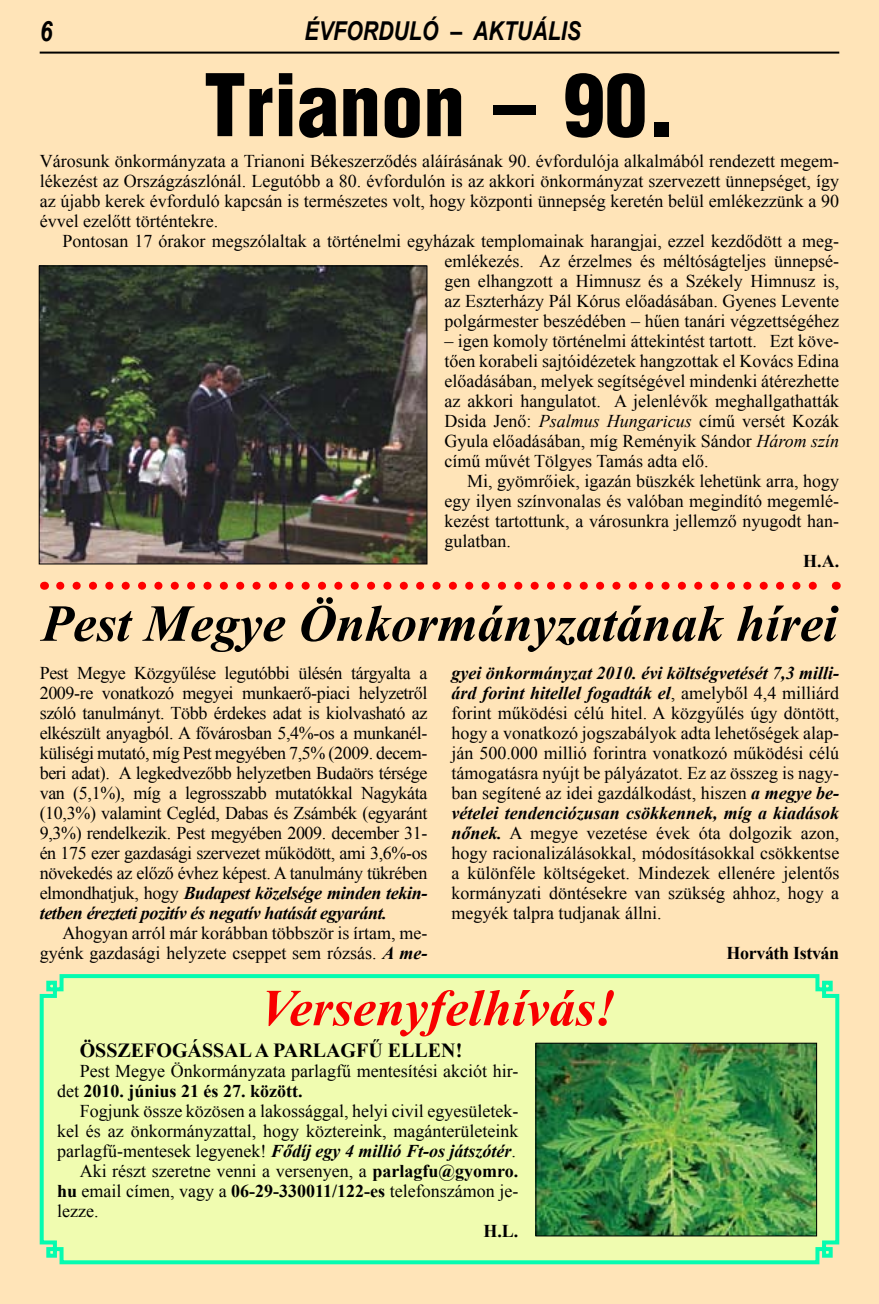
<style>
.page{position:relative;width:879px;height:1304px;background:#ffe4b8}
.page>*{position:absolute;margin:0;border:0;box-sizing:border-box;transform-origin:0 0}
.t1{font:900 84px "Switzerland Cond";color:#000}
.t2{font:italic 700 52px "Times New Roman";color:#000}
.t3{font:italic 700 52px "Times New Roman";color:#f80000}
.t4{font:italic 700 28px "Arial Narrow";color:#000}
.t5{font:italic 700 26px "Arial Narrow";color:#000}
.t6{font:700 20px "Times New Roman";color:#000}
.t7{font:18px/20px "Times New Roman";color:#000;text-align:justify}
.t8{font:italic 700 18px "Times New Roman";color:#000}
.t9{font:700 18px "Times New Roman";letter-spacing:-.02em;color:#000}
.s1{font-style:italic}
.s2{font-weight:700;font-style:italic}
.s3{font-weight:700}
.s4{font-weight:400;font-style:normal}
</style>
<div class="page">
<hr style="left:40px;top:52px;width:799px;height:2px;background:#000">
<img style="left:41px;top:267px;width:384px;height:295px">
<div style="left:39px;top:265px;width:388px;height:299px;border:1px solid #000"></div>
<svg style="left:60px;top:582px;width:757px;height:8px"></svg>
<svg style="left:39px;top:974px;width:801px;height:291px;background:#e3fbaf"></svg>
<img style="left:537px;top:1045px;width:278px;height:189px">
<div style="left:535px;top:1043px;width:282px;height:193px;border:1px solid #000"></div>
<h3 class="t4" style="left:40px;top:14px;width:14px">6</h3>
<h3 class="t5" style="left:305px;top:15px;width:278px">ÉVFORDULÓ – AKTUÁLIS</h3>
<h1 class="t1" style="left:204px;top:51px;width:472px">Trianon – 90.</h1>
<p class="t7" style="left:40px;top:151px;width:801px">Városunk önkormányzata a Trianoni Békeszerződés aláírásának 90. évfordulója alkalmából rendezett megem&shy;lékezést az Országzászlónál. Legutóbb a 80. évfordulón is az akkori önkormányzat szervezett ünnepséget, így az újabb kerek évforduló kapcsán is természetes volt, hogy központi ünnepség keretén belül emlékezzünk a 90 évvel ezelőtt történtekre.</p>
<p class="t7" style="left:444px;top:231px;width:396px;text-indent:-382px">Pontosan 17 órakor megszólaltak a történelmi egyházak templomainak harangjai, ezzel kezdődött a meg&shy;emlékezés. Az érzelmes és méltóságteljes ünnepsé&shy;gen elhangzott a Himnusz és a Székely Himnusz is, az Eszterházy Pál Kórus előadásában. Gyenes Levente polgármester beszédében – hűen tanári végzettségéhez</p>
<p class="t7" style="left:444px;top:331px;width:396px">– igen komoly történelmi áttekintést tartott. Ezt köve&shy;tően korabeli sajtóidézetek hangzottak el Kovács Edina előadásában, melyek segítségével mindenki átérezhette az akkori hangulatot. A jelenlévők meghallgathatták Dsida Jenő: <span class="s1">Psalmus Hungaricus</span> című versét Kozák Gyula előadásában, míg Reményik Sándor <span class="s1">Három szín </span>című művét Tölgyes Tamás adta elő.</p>
<p class="t7" style="left:444px;top:471px;width:396px;text-indent:23px">Mi, gyömrőiek, igazán büszkék lehetünk arra, hogy egy ilyen színvonalas és valóban megindító megemlé&shy;kezést tartottunk, a városunkra jellemző nyugodt han&shy;gulatban.</p>
<p class="t9" style="left:803px;top:549px;width:37px">H.A.</p>
<h2 class="t2" style="left:41px;top:587px;width:797px">Pest Megye Önkormányzatának hírei</h2>
<p class="t7" style="left:40px;top:663px;width:389px">Pest Megye Közgyűlése legutóbbi ülésén tárgyalta a 2009-re vonatkozó megyei munkaerő-piaci helyzetről szóló tanulmányt. Több érdekes adat is kiolvasható az elkészült anyagból. A fővárosban 5,4%-os a munkanél&shy;küliségi mutató, míg Pest megyében 7,5% (2009. decem&shy;beri adat). A legkedvezőbb helyzetben Budaörs térsége van (5,1%), míg a legrosszabb mutatókkal Nagykáta (10,3%) valamint Cegléd, Dabas és Zsámbék (egyaránt 9,3%) rendelkezik. Pest megyében 2009. december 31- én 175 ezer gazdasági szervezet működött, ami 3,6%-os növekedés az előző évhez képest. A tanulmány tükrében elmondhatjuk, hogy <span class="s2">Budapest közelsége minden tekin&shy;tetben érezteti pozitív és negatív hatását egyaránt.</span></p>
<p class="t7" style="left:40px;top:923px;width:389px;text-align:right">Ahogyan arról már korábban többször is írtam, me&shy;gyénk gazdasági helyzete cseppet sem rózsás. <span class="s2">A me-</span></p>
<p class="t7" style="left:451px;top:663px;width:389px"><span class="s2">gyei önkormányzat 2010. évi költségvetését 7,3 milli&shy;árd forint hitellel fogadták el</span>, amelyből 4,4 milliárd forint működési célú hitel. A közgyűlés úgy döntött, hogy a vonatkozó jogszabályok adta lehetőségek alap&shy;ján 500.000 millió forintra vonatkozó működési célú támogatásra nyújt be pályázatot. Ez az összeg is nagy&shy;ban segítené az idei gazdálkodást, hiszen <span class="s2">a megye be&shy;vételei tendenciózusan csökkennek, míg a kiadások nőnek.</span> A megye vezetése évek óta dolgozik azon, hogy racionalizálásokkal, módosításokkal csökkentse a különféle költségeket. Mindezek ellenére jelentős kormányzati döntésekre van szükség ahhoz, hogy a megyék talpra tudjanak állni.</p>
<p class="t9" style="left:726px;top:940px;width:114px">Horváth István</p>
<h2 class="t3" style="left:260px;top:972px;width:357px">Versenyfelhívás!</h2>
<p class="t6" style="left:80px;top:1036px;width:384px">ÖSSZEFOGÁSSAL A PARLAGFŰ ELLEN!</p>
<p class="t7" style="left:57px;top:1060px;width:463px;text-indent:23px">Pest Megye Önkormányzata parlagfű mentesítési akciót hir&shy;det <span class="s3">2010. június 21 és 27. között.</span></p>
<p class="t7" style="left:80px;top:1100px;width:440px">Fogjunk össze közösen a lakossággal, helyi civil egyesületek-</p>
<p class="t7" style="left:57px;top:1120px;width:463px">kel és az önkormányzattal, hogy köztereink, magánterületeink</p>
<p class="t8" style="left:57px;top:1138px;width:460px"><span class="s4">parlagfű-mentesek legyenek!</span> Fődíj egy 4 millió Ft-os játszótér<span class="s4">.</span></p>
<p class="t7" style="left:80px;top:1160px;width:440px">Aki részt szeretne venni a versenyen, a <span class="s3">parlagfu@gyomro.</span></p>
<p class="t7" style="left:57px;top:1180px;width:463px"><span class="s3">hu</span> email címen, vagy a <span class="s3">06-29-330011/122-es</span> telefonszámon je-</p>
<p class="t7" style="left:57px;top:1200px;width:43px">lezze.</p>
<p class="t9" style="left:483px;top:1218px;width:37px">H.L.</p>
</div>
